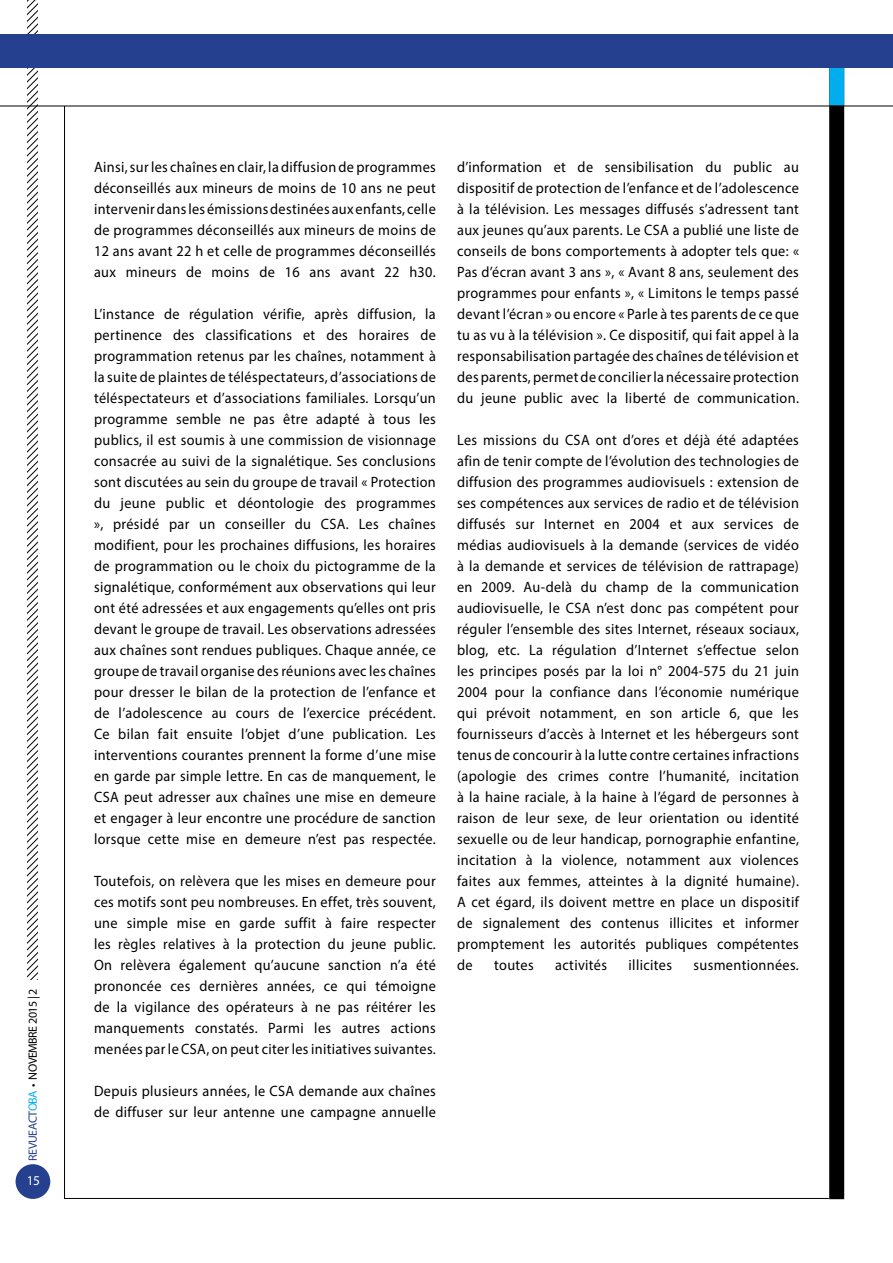
<style>
.page{position:relative;width:893px;height:1263px;background:#fff}
.page>*{position:absolute;margin:0;border:0;box-sizing:border-box;transform-origin:0 0}
.t1{font:15px/21px "Myriad Pro";letter-spacing:.025em;color:#000;text-align:justify;scale:.95 1}
.t2{font:13.5px "Myriad Pro";color:#fff}
.t3{font:12px "Myriad Pro";letter-spacing:-.04em;color:#000}
.s1{color:#25408f}
.s2{color:#00aeef}
</style>
<div class="page">
<svg style="left:28px;top:0;width:9px;height:979px"></svg>
<div style="left:16px;top:1164px;width:34px;height:35px;background:#25408f;border-radius:50%"></div>
<div style="left:829px;top:40px;width:15px;height:1159px;background:#000"></div>
<div style="left:829px;top:65px;width:15px;height:41px;background:#00aeef"></div>
<div style="left:0;top:35px;width:893px;height:33px;background:#25408f"></div>
<hr style="left:0;top:106px;width:893px;height:1px;background:#000">
<p class="t3" style="left:25px;top:1160px;width:173px;rotate:-90deg"><span class="s1">REVUEACT</span><span class="s2">OBA</span> • NOVEMBRE 2015 | 2</p>
<p class="t2" style="left:27px;top:1172px;width:15px">15</p>
<p class="t1" style="left:94px;top:156px;width:361px">Ainsi, sur les chaînes en clair, la diffusion de programmes déconseillés aux mineurs de moins de 10 ans ne peut intervenir dans les émissions destinées aux enfants, celle de programmes déconseillés aux mineurs de moins de 12 ans avant 22 h et celle de programmes déconseillés aux mineurs de moins de 16 ans avant 22 h30.</p>
<p class="t1" style="left:94px;top:303px;width:361px">L’instance de régulation vérifie, après diffusion, la pertinence des classifications et des horaires de programmation retenus par les chaînes, notamment à la suite de plaintes de téléspectateurs, d’associations de téléspectateurs et d’associations familiales. Lorsqu’un programme semble ne pas être adapté à tous les publics, il est soumis à une commission de visionnage consacrée au suivi de la signalétique. Ses conclusions sont discutées au sein du groupe de travail « Protection du jeune public et déontologie des programmes », présidé par un conseiller du CSA. Les chaînes modifient, pour les prochaines diffusions, les horaires de programmation ou le choix du pictogramme de la signalétique, conformément aux observations qui leur ont été adressées et aux engagements qu’elles ont pris devant le groupe de travail. Les observations adressées aux chaînes sont rendues publiques. Chaque année, ce groupe de travail organise des réunions avec les chaînes pour dresser le bilan de la protection de l’enfance et de l’adolescence au cours de l’exercice précédent.<br>Ce bilan fait ensuite l’objet d’une publication. Les interventions courantes prennent la forme d’une mise en garde par simple lettre. En cas de manquement, le CSA peut adresser aux chaînes une mise en demeure et engager à leur encontre une procédure de sanction lorsque cette mise en demeure n’est pas respectée.</p>
<p class="t1" style="left:94px;top:870px;width:361px">Toutefois, on relèvera que les mises en demeure pour ces motifs sont peu nombreuses. En effet, très souvent, une simple mise en garde suffit à faire respecter les règles relatives à la protection du jeune public.<br>On relèvera également qu’aucune sanction n’a été prononcée ces dernières années, ce qui témoigne de la vigilance des opérateurs à ne pas réitérer les manquements constatés. Parmi les autres actions menées par le CSA, on peut citer les initiatives suivantes.</p>
<p class="t1" style="left:94px;top:1080px;width:361px">Depuis plusieurs années, le CSA demande aux chaînes de diffuser sur leur antenne une campagne annuelle</p>
<p class="t1" style="left:457px;top:156px;width:361px">d’information et de sensibilisation du public au dispositif de protection de l’enfance et de l’adolescence à la télévision. Les messages diffusés s’adressent tant aux jeunes qu’aux parents. Le CSA a publié une liste de conseils de bons comportements à adopter tels que: « Pas d’écran avant 3 ans », « Avant 8 ans, seulement des programmes pour enfants », « Limitons le temps passé devant l’écran » ou encore « Parle à tes parents de ce que tu as vu à la télévision ». Ce dispositif, qui fait appel à la responsabilisation partagée des chaînes de télévision et des parents, permet de concilier la nécessaire protection du jeune public avec la liberté de communication.</p>
<p class="t1" style="left:457px;top:429px;width:361px">Les missions du CSA ont d’ores et déjà été adaptées afin de tenir compte de l’évolution des technologies de diffusion des programmes audiovisuels : extension de ses compétences aux services de radio et de télévision diffusés sur Internet en 2004 et aux services de médias audiovisuels à la demande (services de vidéo à la demande et services de télévision de rattrapage) en 2009. Au-delà du champ de la communication audiovisuelle, le CSA n’est donc pas compétent pour réguler l’ensemble des sites Internet, réseaux sociaux, blog, etc. La régulation d’Internet s’effectue selon les principes posés par la loi n° 2004-575 du 21 juin 2004 pour la confiance dans l’économie numérique qui prévoit notamment, en son article 6, que les fournisseurs d’accès à Internet et les hébergeurs sont tenus de concourir à la lutte contre certaines infractions (apologie des crimes contre l’humanité, incitation à la haine raciale, à la haine à l’égard de personnes à raison de leur sexe, de leur orientation ou identité sexuelle ou de leur handicap, pornographie enfantine, incitation à la violence, notamment aux violences faites aux femmes, atteintes à la dignité humaine).<br>A cet égard, ils doivent mettre en place un dispositif de signalement des contenus illicites et informer promptement les autorités publiques compétentes de</p>
<p class="t1" style="left:494px;top:954px;width:43px">toutes</p>
<p class="t1" style="left:555px;top:954px;width:56px">activités</p>
<p class="t1" style="left:629px;top:954px;width:47px">illicites</p>
<p class="t1" style="left:693px;top:954px;width:112px">susmentionnées.</p>
</div>
